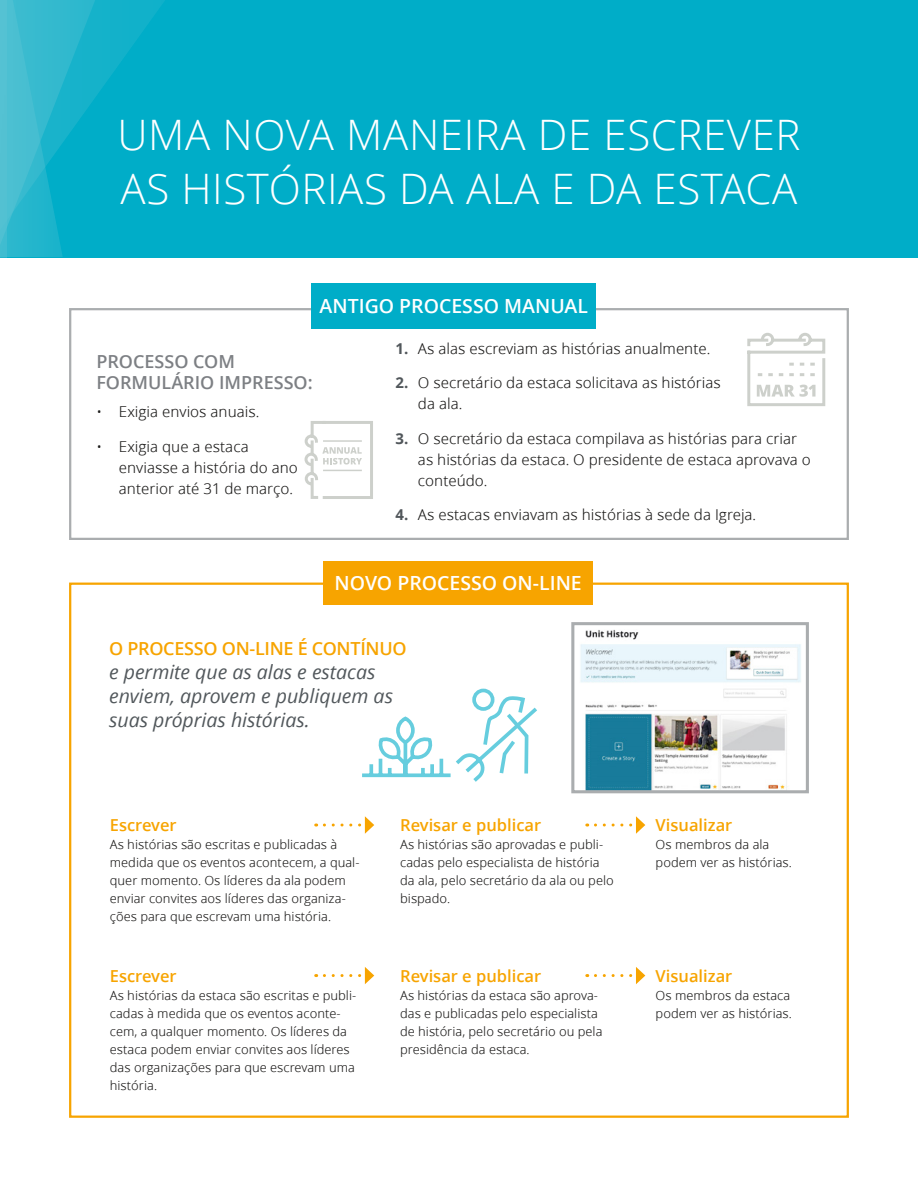
<style>
.page{position:relative;width:918px;height:1188px;background:#fff}
.page>*{position:absolute;margin:0;border:0;box-sizing:border-box;transform-origin:0 0}
.t1{font:300 42px/54px "Zoramlds Lat";letter-spacing:.015em;color:#fff}
.copy-large{font:italic 19.5px/24px "Zoramlds Lat";color:#51575b}
.H2_Unit_History{font:600 19.5px "Zoramlds Lat";color:#fff}
.Subhead_grey{font:600 18px/21px "Zoramlds Lat";color:#7d8084}
.copy-large-2{font:600 18px "Zoramlds Lat";letter-spacing:-.015em;color:#f7a400}
.Semi-bold_yellow{font:600 16.5px "Zoramlds Lat";color:#f7a400}
.Numbers{font:15px/21px "Zoramlds Lat";color:#1c1b1a}
.Bullets{font:15px/21px "Zoramlds Lat";color:#1c1b1a}
.Online_process_copy{font:12.75px/18px "Zoramlds Lat";color:#1c1b1a}
.s1{font-weight:700;color:#51575b}
</style>
<div class="page">
<div style="left:69px;top:308px;width:780px;height:232px;border:2px solid #aaadaf"></div>
<div style="left:0;top:0;width:918px;height:257px;background:#00adc8"></div>
<div style="left:311px;top:283px;width:285px;height:46px;background:#00adc8"></div>
<div style="left:323px;top:562px;width:270px;height:43px;background:#f7a400"></div>
<svg style="left:324px;top:816px;width:50px;height:18px"></svg>
<svg style="left:595px;top:816px;width:50px;height:18px"></svg>
<svg style="left:324px;top:967px;width:50px;height:17px"></svg>
<svg style="left:595px;top:967px;width:50px;height:17px"></svg>
<img style="left:580px;top:630px;width:221px;height:159px">
<div style="left:571px;top:622px;width:238px;height:171px;border:3px solid #aaadaf"></div>
<svg style="left:747px;top:333px;width:79px;height:73px"></svg>
<svg style="left:304px;top:421px;width:69px;height:78px"></svg>
<hr style="left:323px;top:470px;width:39px;height:1px;background:#c8cbc6">
<hr style="left:323px;top:440px;width:39px;height:2px;background:#c8cbc6">
<svg style="left:7px;top:0;width:158px;height:257px"></svg>
<svg style="left:0;top:0;width:7px;height:257px;background:#51c1d2"></svg>
<svg style="left:362px;top:688px;width:175px;height:94px"></svg>
<h1 class="t1" style="left:117px;top:108px;width:685px">UMA NOVA MANEIRA DE ESCREVER<br>AS HISTÓRIAS DA ALA E DA ESTACA</h1>
<p class="H2_Unit_History" style="left:320px;top:291px;width:270px">ANTIGO PROCESSO MANUAL</p>
<p class="Subhead_grey" style="left:96px;top:352px;width:218px">PROCESSO COM<br>FORMULÁRIO IMPRESSO:</p>
<p class="Bullets" style="left:96px;top:401px;width:164px">• Exigia envios anuais.</p>
<p class="Bullets" style="left:119px;top:436px;width:180px;text-indent:-22px">• Exigia que a estaca enviasse a história do ano anterior até 31 de março.</p>
<p class="Numbers" style="left:395px;top:338px;width:316px"><span class="s1">1.</span> As alas escreviam as histórias anualmente.</p>
<p class="Numbers" style="left:418px;top:372px;width:304px;text-indent:-22px"><span class="s1">2.</span> O secretário da estaca solicitava as histórias da ala.</p>
<p class="Numbers" style="left:418px;top:428px;width:394px;text-indent:-22px"><span class="s1">3.</span> O secretário da estaca compilava as histórias para criar as histórias da estaca. O presidente de estaca aprovava o conteúdo.</p>
<p class="Numbers" style="left:395px;top:504px;width:362px"><span class="s1">4.</span> As estacas enviavam as histórias à sede da Igreja.</p>
<p class="H2_Unit_History" style="left:335px;top:569px;width:249px">NOVO PROCESSO ON-LINE</p>
<p class="copy-large-2" style="left:109px;top:635px;width:299px">O PROCESSO ON-LINE É CONTÍNUO</p>
<p class="copy-large" style="left:109px;top:660px;width:285px">e permite que as alas e estacas enviem, aprovem e publiquem as suas próprias histórias.</p>
<p class="Semi-bold_yellow" style="left:110px;top:813px;width:68px">Escrever</p>
<p class="Online_process_copy" style="left:110px;top:836px;width:251px">As histórias são escritas e publicadas à medida que os eventos acontecem, a qual&shy;quer momento. Os líderes da ala podem enviar convites aos líderes das organiza&shy;ções para que escrevam uma história.</p>
<p class="Semi-bold_yellow" style="left:110px;top:964px;width:68px">Escrever</p>
<p class="Online_process_copy" style="left:110px;top:987px;width:248px">As histórias da estaca são escritas e publi&shy;cadas à medida que os eventos aconte&shy;cem, a qualquer momento. Os líderes da estaca podem enviar convites aos líderes das organizações para que escrevam uma história.</p>
<p class="Semi-bold_yellow" style="left:400px;top:813px;width:143px">Revisar e publicar</p>
<p class="Online_process_copy" style="left:400px;top:836px;width:215px">As histórias são aprovadas e publi&shy;cadas pelo especialista de história da ala, pelo secretário da ala ou pelo bispado.</p>
<p class="Semi-bold_yellow" style="left:400px;top:964px;width:143px">Revisar e publicar</p>
<p class="Online_process_copy" style="left:400px;top:987px;width:204px">As histórias da estaca são aprova&shy;das e publicadas pelo especialista de história, pelo secretário ou pela presidência da estaca.</p>
<p class="Semi-bold_yellow" style="left:656px;top:813px;width:78px">Visualizar</p>
<p class="Online_process_copy" style="left:656px;top:836px;width:138px">Os membros da ala podem ver as histórias.</p>
<p class="Semi-bold_yellow" style="left:656px;top:964px;width:78px">Visualizar</p>
<p class="Online_process_copy" style="left:656px;top:987px;width:138px">Os membros da estaca podem ver as histórias.</p>
</div>
